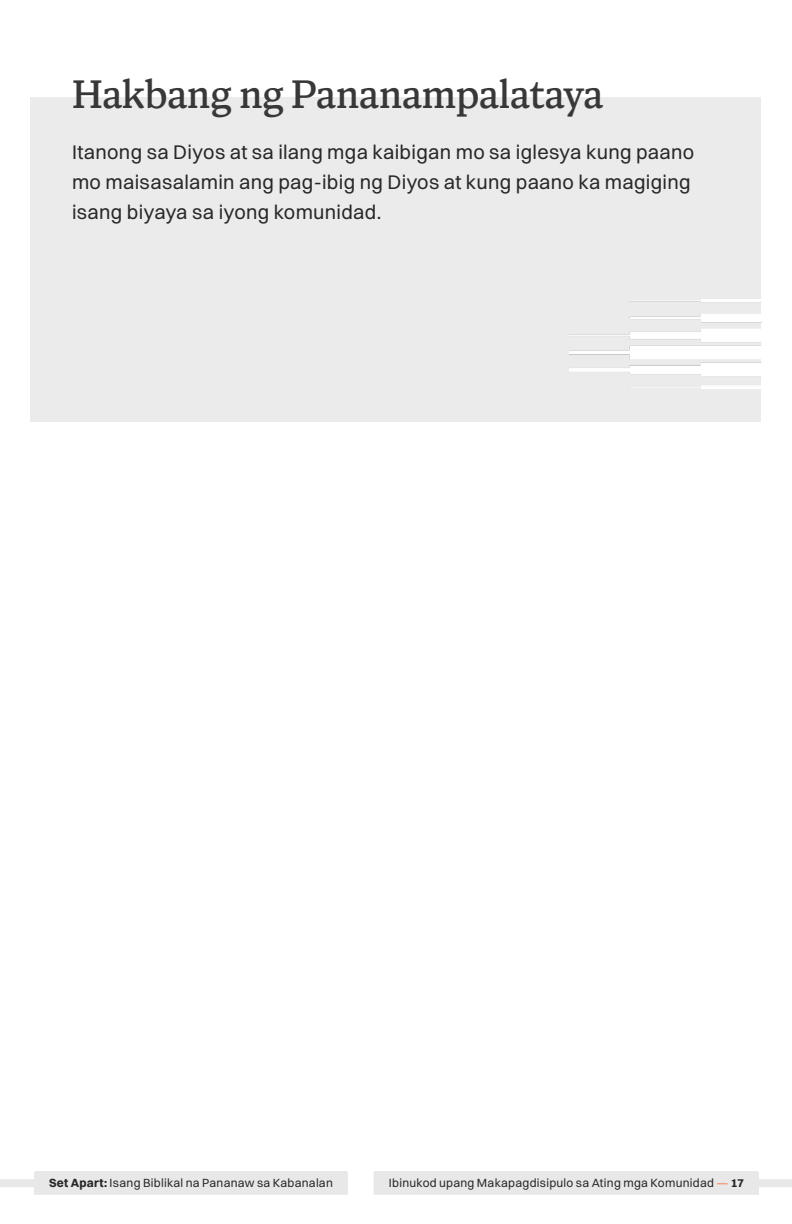
<style>
.page{position:relative;width:792px;height:1224px;background:#fff}
.page>*{position:absolute;margin:0;border:0;box-sizing:border-box;transform-origin:0 0}
.t1{font:40px "Antonia Variable";letter-spacing:-.01em;color:#383838}
.t2{font:20px/30px "Switzer";letter-spacing:.015em;color:#292829}
.t3{font:12px "Switzer";letter-spacing:.02em;color:#292829}
.s1{font-weight:700}
.s2{font-weight:600;color:#f29b7b}
</style>
<div class="page">
<div style="left:374px;top:1171px;width:385px;height:24px;background:#e8e8e9"></div>
<div style="left:0;top:1179px;width:35px;height:8px;background:#e8e8e9"></div>
<div style="left:34px;top:1171px;width:314px;height:24px;background:#e8e8e9"></div>
<div style="left:757px;top:1179px;width:35px;height:8px;background:#e8e8e9"></div>
<div style="left:31px;top:98px;width:730px;height:324px;background:#ebebeb"></div>
<img style="left:570px;top:300px;width:191px;height:89px">
<h1 class="t1" style="left:72px;top:71px;width:533px">Hakbang ng Pananampalataya</h1>
<p class="t2" style="left:72px;top:137px;width:624px">Itanong sa Diyos at sa ilang mga kaibigan mo sa iglesya kung paano mo maisasalamin ang pag-ibig ng Diyos at kung paano ka magiging isang biyaya sa iyong komunidad.</p>
<p class="t3" style="left:49px;top:1175px;width:285px"><span class="s1">Set Apart:</span> Isang Biblikal na Pananaw sa Kabanalan</p>
<p class="t3" style="left:389px;top:1175px;width:357px">Ibinukod upang Makapagdisipulo sa Ating mga Komunidad <span class="s2">—</span> <span class="s1">17</span></p>
</div>
